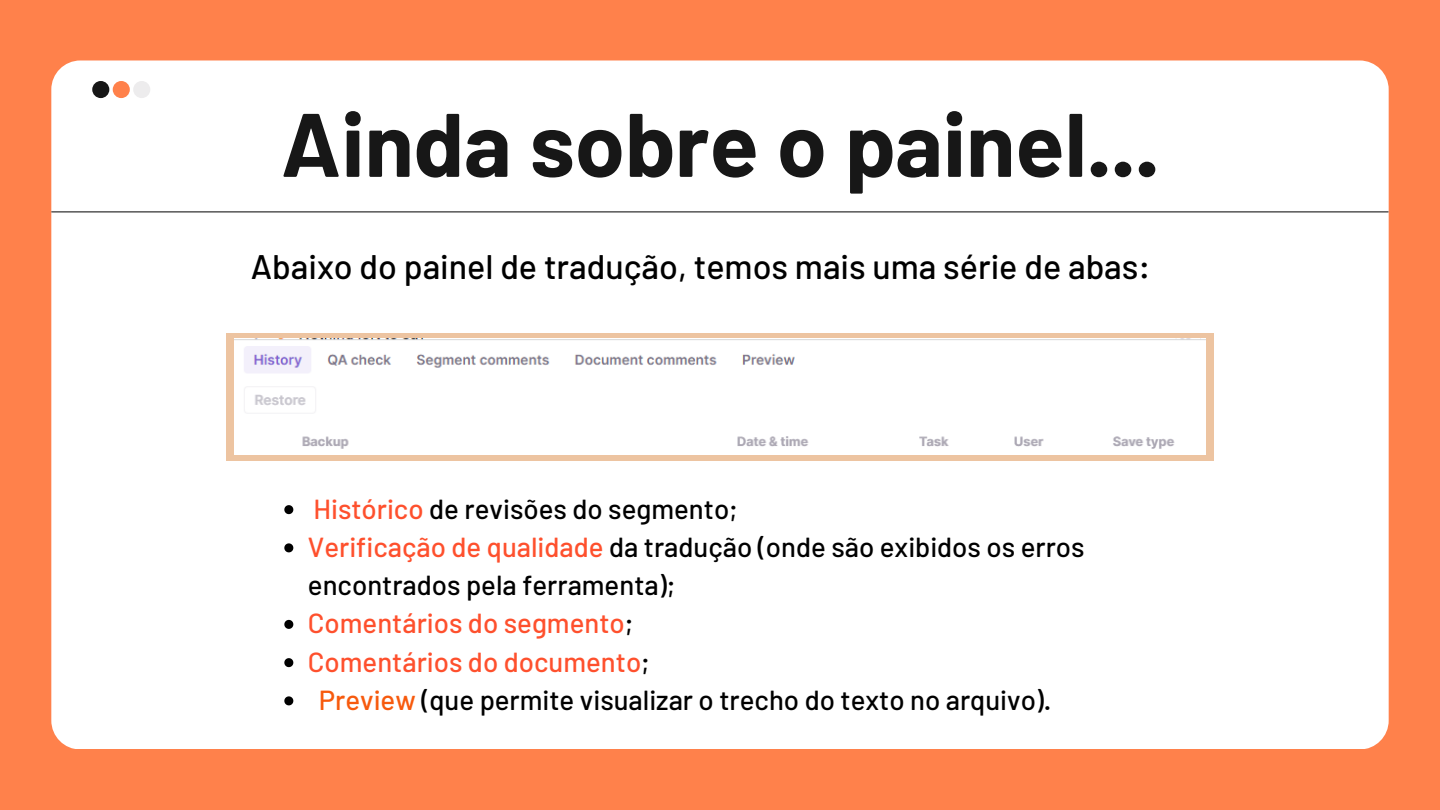
<style>
.page{position:relative;width:1440px;height:810px;background:#ff814b}
.page>*{position:absolute;margin:0;border:0;box-sizing:border-box;transform-origin:0 0}
.t1{font:700 90px "Barlow";color:#171717}
.t2{font:500 34px "Barlow";color:#000}
.t3{font:500 27.5px/38.2px "Barlow";color:#000}
.t4{font:500 27.5px "Barlow";color:#fe502d}
.s1{color:#fe502d}
.s2{color:#000}
.s3{color:#f75a0d}
</style>
<div class="page">
<div style="left:51px;top:60px;width:1338px;height:689px;background:#fff;border-radius:29px"></div>
<div style="left:133px;top:81px;width:17px;height:17px;background:#edeced;border-radius:50%"></div>
<div style="left:113px;top:81px;width:17px;height:17px;background:#ff814b;border-radius:50%"></div>
<div style="left:92px;top:81px;width:17px;height:17px;background:#171717;border-radius:50%"></div>
<hr style="left:52px;top:212px;width:1336px;height:1px;background:#000">
<div style="left:226px;top:333px;width:987px;height:128px;background:#edc4a1"></div>
<img style="left:234px;top:339px;width:972px;height:116px">
<svg style="left:284px;top:505px;width:9px;height:9px"></svg>
<svg style="left:284px;top:543px;width:9px;height:9px"></svg>
<svg style="left:284px;top:620px;width:9px;height:9px"></svg>
<svg style="left:284px;top:658px;width:9px;height:9px"></svg>
<svg style="left:284px;top:696px;width:9px;height:9px"></svg>
<p class="t1" style="left:281px;top:87px;width:880px">Ainda sobre o painel...</p>
<p class="t2" style="left:251px;top:245px;width:901px">Abaixo do painel de tradução, temos mais uma série de abas:</p>
<p class="t3" style="left:313px;top:489px;width:426px"><span class="s1">Histórico</span> de revisões do segmento;</p>
<p class="t3" style="left:308px;top:527px;width:778px"><span class="s1">Verificação de qualidade</span> da tradução (onde são exibidos os erros encontrados pela ferramenta);</p>
<p class="t4" style="left:308px;top:606px;width:327px">Comentários do segmento<span class="s2">;</span></p>
<p class="t4" style="left:308px;top:644px;width:343px">Comentários do documento<span class="s2">;</span></p>
<p class="t3" style="left:319px;top:680px;width:734px"><span class="s3">Preview</span> (que permite visualizar o trecho do texto no arquivo).</p>
</div>
